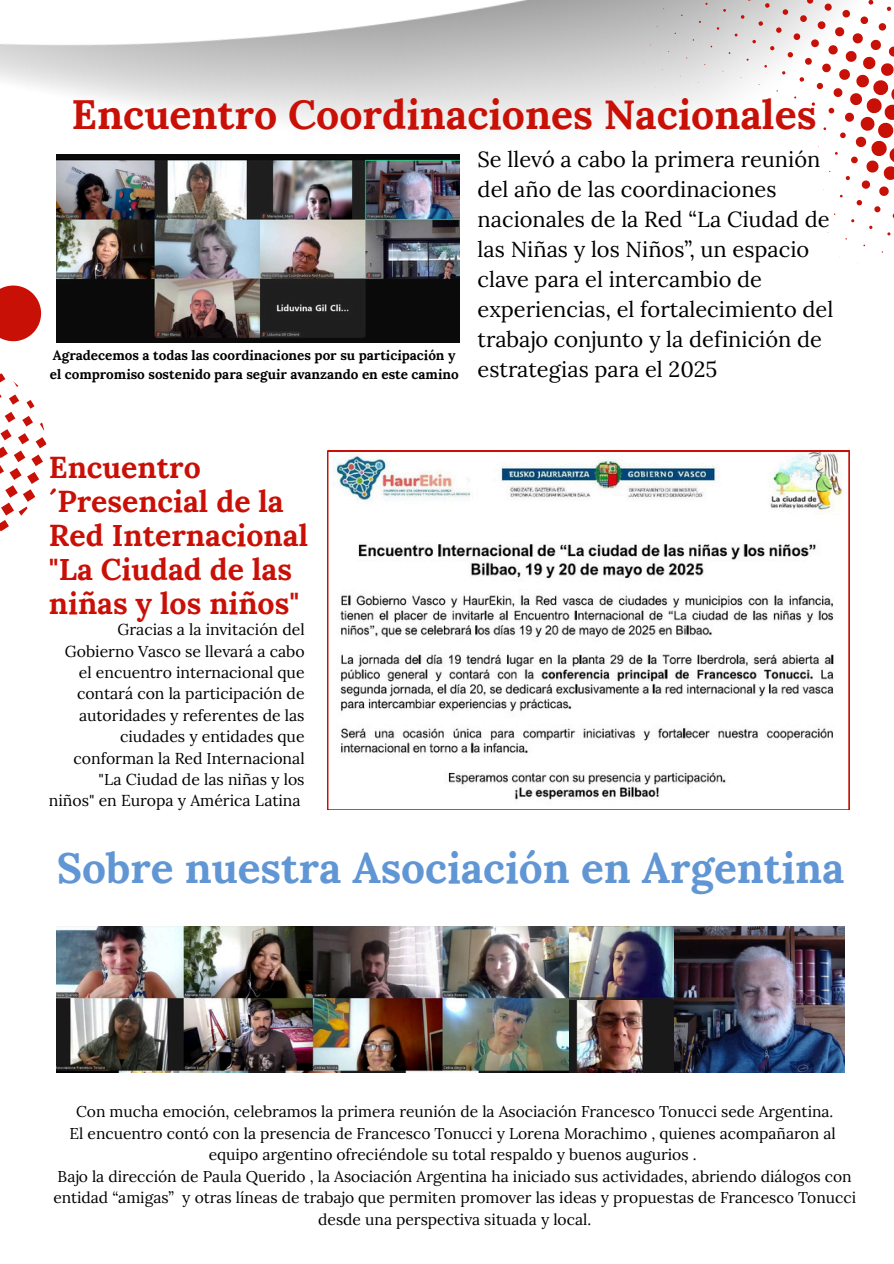
<style>
.page{position:relative;width:894px;height:1264px;background:#fff}
.page>*{position:absolute;margin:0;border:0;box-sizing:border-box;transform-origin:0 0}
.t1{font:700 42.3px "Lora";color:#6196d5}
.t2{font:700 40.95px "Lora";color:#c91007}
.t3{font:700 30.15px/34px "Lora";color:#c91007}
.t4{font:21.75px/30px "Lora";color:#000}
.t5{font:15.75px/21.3px "Lora";color:#000;text-align:right}
.t6{font:15.6px/21.5px "Lora";color:#000;text-align:center}
.t7{font:700 13.5px/18.6px "Lora";color:#000}
</style>
<div class="page">
<img style="left:0;top:0;width:625px;height:248px">
<img style="left:57px;top:154px;width:403px;height:188px">
<svg style="left:625px;top:0;width:268px;height:264px"></svg>
<svg style="left:327px;top:451px;width:522px;height:359px"></svg>
<svg style="left:0;top:285px;width:42px;height:57px"></svg>
<svg style="left:0;top:373px;width:47px;height:159px"></svg>
<img style="left:568px;top:999px;width:106px;height:73px">
<img style="left:568px;top:926px;width:106px;height:73px">
<img style="left:57px;top:926px;width:511px;height:146px">
<img style="left:674px;top:926px;width:170px;height:146px">
<p class="t2" style="left:72px;top:88px;width:746px">Encuentro Coordinaciones Nacionales</p>
<h1 class="t4" style="left:477px;top:144px;width:357px">Se llevó a cabo la primera reunión del año de las coordinaciones nacionales de la Red “La Ciudad de las Niñas y los Niños”, un espacio clave para el intercambio de experiencias, el fortalecimiento del trabajo conjunto y la definición de estrategias para el 2025</h1>
<p class="t7" style="left:50px;top:346px;width:410px">Agradecemos a todas las coordinaciones por su participación y el compromiso sostenido para seguir avanzando en este camino</p>
<h3 class="t3" style="left:49px;top:450px;width:260px">Encuentro ´Presencial de la<br>Red Internacional "La Ciudad de las niñas y los niños"</h3>
<p class="t5" style="left:49px;top:619px;width:257px">Gracias a la invitación del<br>Gobierno Vasco se llevará a cabo el encuentro internacional que contará con la participación de autoridades y referentes de las ciudades y entidades que conforman la Red Internacional "La Ciudad de las niñas y los<br>niños" en Europa y América Latina</p>
<p class="t1" style="left:57px;top:840px;width:788px">Sobre nuestra Asociación en Argentina</p>
<p class="t6" style="left:53px;top:1100px;width:804px">Con mucha emoción, celebramos la primera reunión de la Asociación Francesco Tonucci sede Argentina.<br>El encuentro contó con la presencia de Francesco Tonucci y Lorena Morachimo , quienes acompañaron al equipo argentino ofreciéndole su total respaldo y buenos augurios .<br>Bajo la dirección de Paula Querido , la Asociación Argentina ha iniciado sus actividades, abriendo diálogos con entidad “amigas” y otras líneas de trabajo que permiten promover las ideas y propuestas de Francesco Tonucci desde una perspectiva situada y local.</p>
</div>
